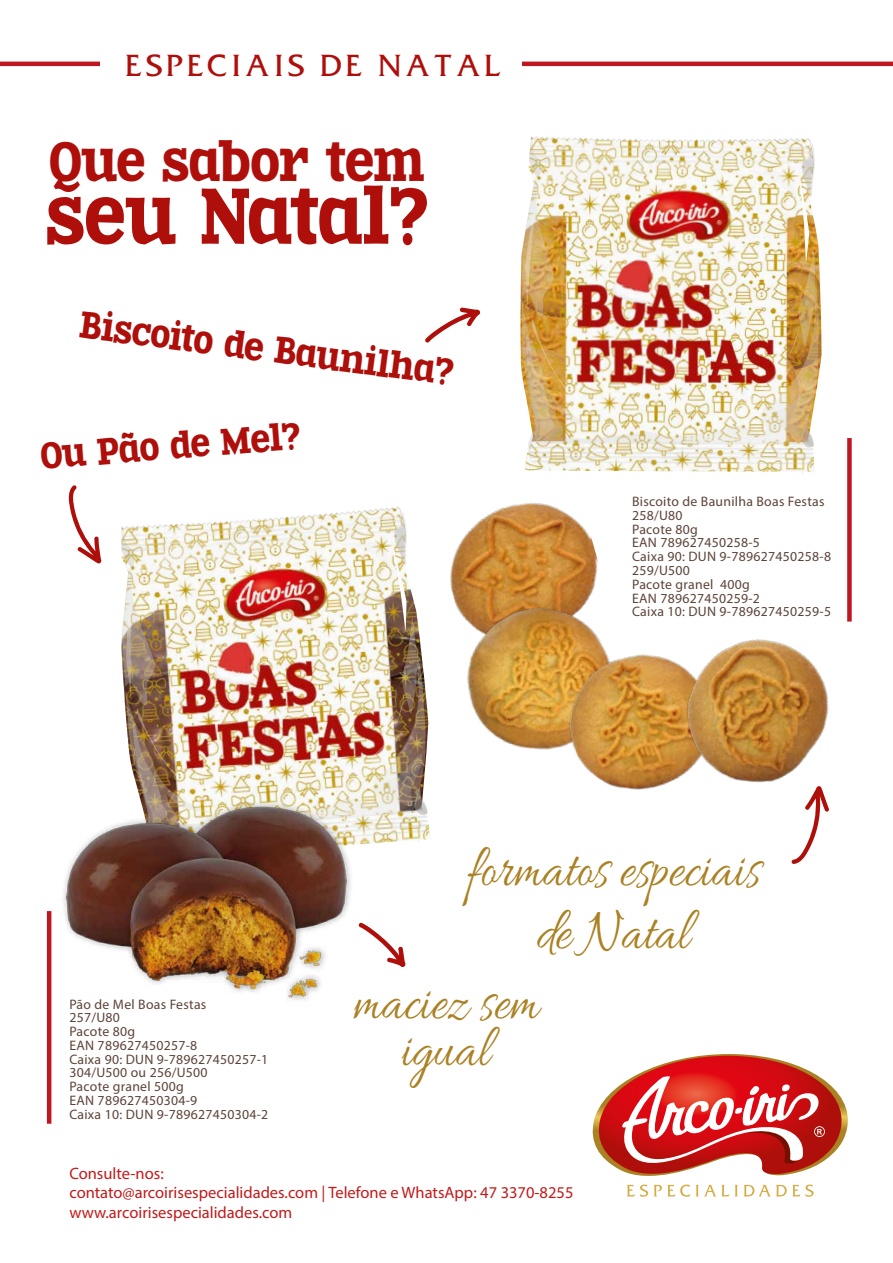
<style>
.page{position:relative;width:893px;height:1263px;background:#fff}
.page>*{position:absolute;margin:0;border:0;box-sizing:border-box;transform-origin:0 0}
.t1{font:76.5px "Zantroke";color:#ae0f0a;scale:.79 1}
.t2{font:63px/63px "Allura";color:#aa8123;text-align:center;scale:.79 1}
.t3{font:53.7px "Zantroke";color:#ae0f0a;scale:.79 1}
.t4{font:36px "Zantroke";color:#ae0f0a;scale:.79 1}
.t5{font:28.35px "Friz Quadrata Font";letter-spacing:.12em;color:#ae0f0a}
.t6{font:16.5px/19.8px "Myriad Pro";color:#c21a1a}
.t7{font:13.8px/13.8px "Myriad Pro";letter-spacing:.02em;color:#5d4338}
</style>
<div class="page">
<hr style="left:0;top:62px;width:893px;height:4px;background:#be1622">
<div style="left:100px;top:35px;width:422px;height:61px;background:#fff"></div>
<svg style="left:592px;top:1054px;width:256px;height:143px"></svg>
<div style="left:847px;top:438px;width:5px;height:183px;background:#be1622"></div>
<img style="left:520px;top:226px;width:301px;height:246px">
<img style="left:522px;top:136px;width:293px;height:329px">
<img style="left:121px;top:506px;width:307px;height:338px">
<hr style="left:47px;top:911px;width:4px;height:213px;background:#be1622">
<svg style="left:425px;top:308px;width:55px;height:35px"></svg>
<svg style="left:69px;top:485px;width:33px;height:78px"></svg>
<img style="left:450px;top:502px;width:148px;height:93px">
<img style="left:453px;top:592px;width:145px;height:158px">
<img style="left:549px;top:631px;width:118px;height:159px">
<img style="left:667px;top:620px;width:183px;height:164px">
<img style="left:46px;top:787px;width:322px;height:226px">
<svg style="left:792px;top:786px;width:37px;height:78px"></svg>
<svg style="left:359px;top:923px;width:47px;height:44px"></svg>
<h3 class="t5" style="left:125px;top:48px;width:378px">ESPECIAIS DE NATAL</h3>
<h3 class="t3" style="left:49px;top:125px;width:477px">Que sabor tem</h3>
<h1 class="t1" style="left:46px;top:164px;width:485px">seu Natal?</h1>
<h3 class="t4" style="left:83px;top:301px;width:477px;rotate:7deg">Biscoito de Baunilha?</h3>
<h3 class="t4" style="left:39px;top:431px;width:331px;rotate:-4deg">Ou Pão de Mel?</h3>
<p class="t7" style="left:632px;top:494px;width:200px">Biscoito de Baunilha Boas Festas<br>258/U80<br>Pacote 80g<br>EAN 789627450258-5<br>Caixa 90: DUN 9-789627450258-8<br>259/U500<br>Pacote granel 400g<br>EAN 789627450259-2<br>Caixa 10: DUN 9-789627450259-5</p>
<p class="t7" style="left:69px;top:997px;width:200px">Pão de Mel Boas Festas<br>257/U80<br>Pacote 80g<br>EAN 789627450257-8<br>Caixa 90: DUN 9-789627450257-1<br>304/U500 ou 256/U500<br>Pacote granel 500g<br>EAN 789627450304-9<br>Caixa 10: DUN 9-789627450304-2</p>
<h2 class="t2" style="left:466px;top:842px;width:374px">formatos especiais de Natal</h2>
<h2 class="t2" style="left:353px;top:983px;width:237px;line-height:46.5px">maciez sem igual</h2>
<p class="t6" style="left:69px;top:1163px;width:506px">Consulte-nos:<br>contato@arcoirisespecialidades.com | Telefone e WhatsApp: 47 3370-8255 www.arcoirisespecialidades.com</p>
</div>
